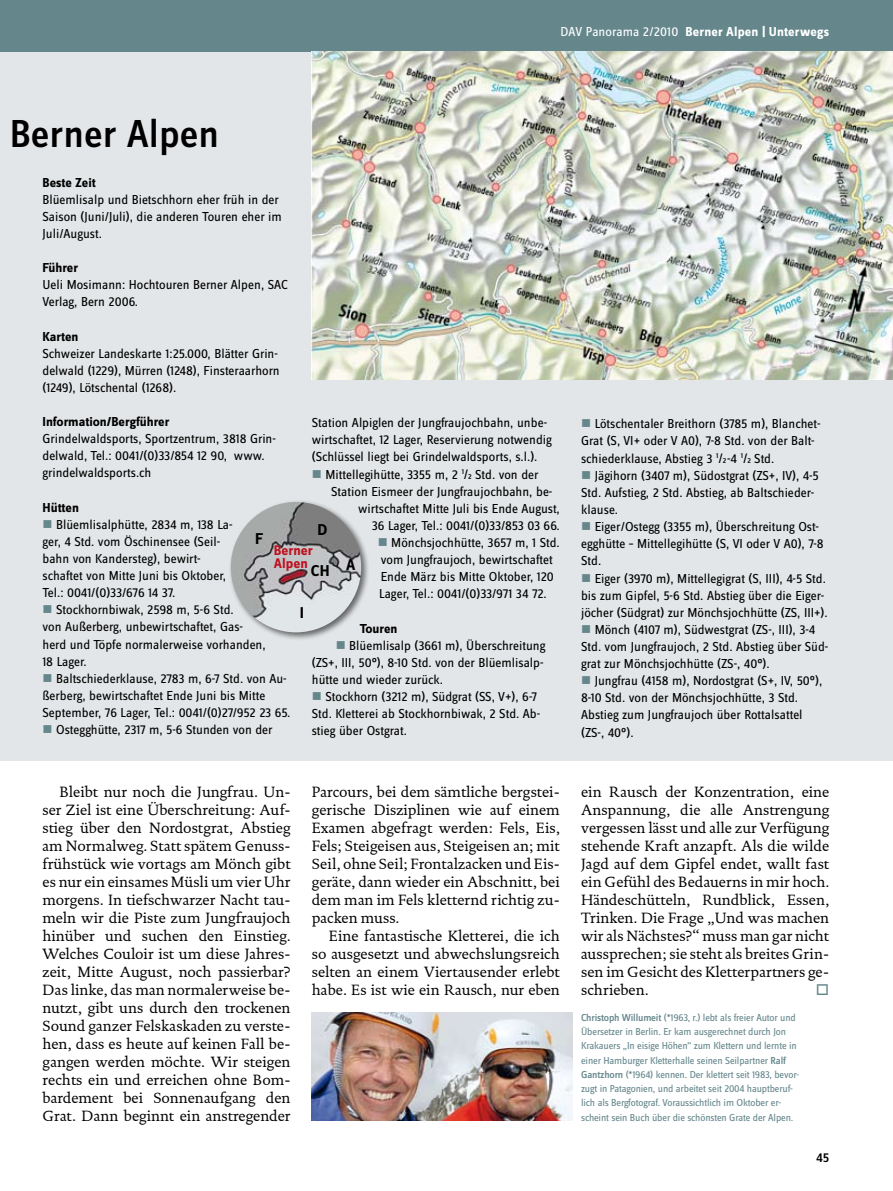
<style>
.page{position:relative;width:893px;height:1191px;background:#fff}
.page>*{position:absolute;margin:0;border:0;box-sizing:border-box;transform-origin:0 0}
.t1{font:500 40.5px "Zine Sans Dis";color:#000}
.t2{font:700 16.35px "Zine Sans Dis";color:#000}
.t3{font:15px/18px "DTL Documenta ST";color:#000;text-align:justify}
.t4{font:700 14.55px/13.2px "Zine Sans Dis";color:#bd1220}
.t5{font:13.5px/17.1px "Zine Sans Dis";color:#000}
.t6{font:700 13.5px "Zine Sans Dis";color:#000}
.t7{font:700 13.5px "Zine Sans Dis";letter-spacing:.01em;color:#fff}
.t8{font:500 13.5px "Zine Sans Dis";color:#000}
.t9{font:10.5px/14.2px "Zine Sans Dis";letter-spacing:-.015em;color:#65878c}
.s1{font-weight:400}
.s2{color:#65878c}
.s3{font-size:14.25px}
.s4{font-weight:500;font-size:7.5px}
.s5{font-weight:500}
</style>
<div class="page">
<div style="left:0;top:0;width:893px;height:761px;background:#e3e6e8"></div>
<div style="left:0;top:0;width:893px;height:51px;background:#65878c"></div>
<img style="left:312px;top:51px;width:581px;height:328px">
<img style="left:312px;top:1012px;width:261px;height:108px">
<div style="left:228px;top:499px;width:142px;height:142px;background:#000;opacity:.55"></div>
<img style="left:231px;top:502px;width:130px;height:130px;border-radius:65px">
<h1 class="t1" style="left:10px;top:112px;width:211px">Berner Alpen</h1>
<p class="t7" style="left:560px;top:25px;width:270px"><span class="s1">DAV Panorama 2/2010</span> Berner Alpen | Unterwegs</p>
<p class="t6" style="left:43px;top:175px;width:55px">Beste Zeit</p>
<p class="t5" style="left:43px;top:191px;width:241px">Blüemlisalp und Bietschhorn eher früh in der<br>Saison (Juni/Juli), die anderen Touren eher im<br>Juli/August.</p>
<p class="t6" style="left:43px;top:260px;width:37px">Führer</p>
<p class="t5" style="left:43px;top:277px;width:247px">Ueli Mosimann: Hochtouren Berner Alpen, SAC<br>Verlag, Bern 2006.</p>
<p class="t6" style="left:43px;top:329px;width:38px">Karten</p>
<p class="t5" style="left:43px;top:345px;width:239px">Schweizer Landeskarte 1:25.000, Blätter Grin&shy;delwald (1229), Mürren (1248), Finsteraarhorn (1249), Lötschental (1268).</p>
<p class="t6" style="left:43px;top:414px;width:128px">Information/Bergführer</p>
<p class="t5" style="left:43px;top:431px;width:235px">Grindelwaldsports, Sportzentrum, 3818 Grin&shy;delwald, Tel.: 0041/(0)33/854 12 90, www. grindelwaldsports.ch</p>
<p class="t6" style="left:43px;top:500px;width:38px">Hütten</p>
<p class="t5" style="left:43px;top:516px;width:192px"><span class="s2">■</span> Blüemlisalphütte, 2834 m, 138 La&shy;ger, 4 Std. vom Öschinensee (Seil&shy;bahn von Kandersteg), bewirt&shy;schaftet von Mitte Juni bis Oktober, Tel.: 0041/(0)33/676 14 37.</p>
<p class="t5" style="left:43px;top:602px;width:225px"><span class="s2">■</span> Stockhornbiwak, 2598 m, 5-6 Std.<br>von Außerberg, unbewirtschaftet, Gas&shy;herd und Töpfe normalerweise vorhanden,<br>18 Lager.</p>
<p class="t5" style="left:43px;top:670px;width:249px"><span class="s2">■</span> Baltschiederklause, 2783 m, 6-7 Std. von Au&shy;ßerberg, bewirtschaftet Ende Juni bis Mitte<br>September, 76 Lager, Tel.: 0041/(0)27/952 23 65.</p>
<p class="t5" style="left:43px;top:722px;width:232px"><span class="s2">■</span> Ostegghütte, 2317 m, 5-6 Stunden von der</p>
<p class="t5" style="left:312px;top:414px;width:241px">Station Alpiglen der Jungfraujochbahn, unbe&shy;wirtschaftet, 12 Lager, Reservierung notwendig (Schlüssel liegt bei Grindelwaldsports, s.l.).</p>
<p class="t5" style="left:312px;top:466px;width:228px"><span class="s2">■</span> Mittellegihütte, 3355 m, 2 <sup>1</sup><span class="s3">/</span><span class="s4">2</span> Std. von der</p>
<p class="t5" style="left:331px;top:483px;width:223px">Station Eismeer der Jungfraujochbahn, be-</p>
<p class="t5" style="left:358px;top:500px;width:203px">wirtschaftet Mitte Juli bis Ende August,</p>
<p class="t5" style="left:372px;top:518px;width:190px">36 Lager, Tel.: 0041/(0)33/853 03 66.</p>
<p class="t5" style="left:378px;top:535px;width:184px"><span class="s2">■</span> Mönchsjochhütte, 3657 m, 1 Std. vom Jungfraujoch, bewirtschaftet Ende März bis Mitte Oktober, 120<br>Lager, Tel.: 0041/(0)33/971 34 72.</p>
<p class="t6" style="left:360px;top:621px;width:39px">Touren</p>
<p class="t5" style="left:312px;top:637px;width:235px;text-indent:24px"><span class="s2">■</span> Blüemlisalp (3661 m), Überschreitung (ZS+, III, 50°), 8-10 Std. von der Blüemlisalp&shy;hütte und wieder zurück.</p>
<p class="t5" style="left:312px;top:689px;width:230px"><span class="s2">■</span> Stockhorn (3212 m), Südgrat (SS, V+), 6-7<br>Std. Kletterei ab Stockhornbiwak, 2 Std. Ab&shy;stieg über Ostgrat.</p>
<p class="t2" style="left:317px;top:521px;width:11px">D</p>
<p class="t2" style="left:311px;top:562px;width:20px">CH</p>
<p class="t2" style="left:255px;top:529px;width:10px">F</p>
<p class="t4" style="left:274px;top:544px;width:41px">Berner<br>Alpen</p>
<p class="t2" style="left:346px;top:556px;width:11px">A</p>
<p class="t2" style="left:300px;top:603px;width:6px">I</p>
<p class="t3" style="left:43px;top:783px;width:250px;text-indent:17px">Bleibt nur noch die Jungfrau. Un&shy;ser Ziel ist eine Überschreitung: Auf&shy;stieg über den Nordostgrat, Abstieg am Normalweg. Statt spätem Genuss&shy;frühstück wie vortags am Mönch gibt es nur ein einsames Müsli um vier Uhr morgens. In tiefschwarzer Nacht tau&shy;meln wir die Piste zum Jungfraujoch hinüber und suchen den Einstieg.<br>Welches Couloir ist um diese Jahres&shy;zeit, Mitte August, noch passierbar?<br>Das linke, das man normalerweise be&shy;nutzt, gibt uns durch den trockenen Sound ganzer Felskaskaden zu verste&shy;hen, dass es heute auf keinen Fall be&shy;gangen werden möchte. Wir steigen rechts ein und erreichen ohne Bom&shy;bardement bei Sonnenaufgang den Grat. Dann beginnt ein anstregender</p>
<p class="t3" style="left:312px;top:783px;width:250px">Parcours, bei dem sämtliche bergstei&shy;gerische Disziplinen wie auf einem Examen abgefragt werden: Fels, Eis, Fels; Steigeisen aus, Steigeisen an; mit Seil, ohne Seil; Frontalzacken und Eis&shy;geräte, dann wieder ein Abschnitt, bei dem man im Fels kletternd richtig zu&shy;packen muss.</p>
<p class="t3" style="left:312px;top:927px;width:250px;text-indent:17px">Eine fantastische Kletterei, die ich so ausgesetzt und abwechslungsreich selten an einem Viertausender erlebt habe. Es ist wie ein Rausch, nur eben</p>
<p class="t5" style="left:581px;top:415px;width:241px;line-height:17.5px"><span class="s2">■</span> Lötschentaler Breithorn (3785 m), Blanchet-<br>Grat (S, VI+ oder V A0), 7-8 Std. von der Balt&shy;schiederklause, Abstieg 3 <sup>1</sup><span class="s3">/</span><span class="s4">2</span> -4 <sup>1</sup><span class="s3">/</span><span class="s4">2</span> Std.</p>
<p class="t5" style="left:581px;top:467px;width:239px"><span class="s2">■</span> Jägihorn (3407 m), Südostgrat (ZS+, IV), 4-5<br>Std. Aufstieg, 2 Std. Abstieg, ab Baltschieder&shy;klause.</p>
<p class="t5" style="left:581px;top:519px;width:244px"><span class="s2">■</span> Eiger/Ostegg (3355 m), Überschreitung Ost&shy;egghütte – Mittellegihütte (S, VI oder V A0), 7-8<br>Std.</p>
<p class="t5" style="left:581px;top:570px;width:248px"><span class="s2">■</span> Eiger (3970 m), Mittellegigrat (S, III), 4-5 Std. bis zum Gipfel, 5-6 Std. Abstieg über die Eiger&shy;jöcher (Südgrat) zur Mönchsjochhütte (ZS, III+).</p>
<p class="t5" style="left:581px;top:621px;width:249px"><span class="s2">■</span> Mönch (4107 m), Südwestgrat (ZS-, III), 3-4<br>Std. vom Jungfraujoch, 2 Std. Abstieg über Süd&shy;grat zur Mönchsjochhütte (ZS-, 40°).</p>
<p class="t5" style="left:581px;top:673px;width:243px"><span class="s2">■</span> Jungfrau (4158 m), Nordostgrat (S+, IV, 50°), 8-10 Std. von der Mönchsjochhütte, 3 Std.<br>Abstieg zum Jungfraujoch über Rottalsattel (ZS-, 40°).</p>
<p class="t3" style="left:581px;top:783px;width:250px">ein Rausch der Konzentration, eine Anspannung, die alle Anstrengung vergessen lässt und alle zur Verfügung stehende Kraft anzapft. Als die wilde Jagd auf dem Gipfel endet, wallt fast ein Gefühl des Bedauerns in mir hoch.<br>Händeschütteln, Rundblick, Essen, Trinken. Die Frage „Und was machen wir als Nächstes?“ muss man gar nicht aussprechen; sie steht als breites Grin&shy;sen im Gesicht des Kletterpartners ge&shy;schrieben.</p>
<p class="t9" style="left:581px;top:1010px;width:219px"><span class="s5">Christoph Willumeit</span> (*1963, r.) lebt als freier Autor und Übersetzer in Berlin. Er kam ausgerechnet durch Jon Krakauers „In eisige Höhen“ zum Klettern und lernte in einer Hamburger Kletterhalle seinen Seilpartner <span class="s5">Ralf Gantzhorn</span> (*1964) kennen. Der klettert seit 1983, bevor&shy;zugt in Patagonien, und arbeitet seit 2004 hauptberuf&shy;lich als Bergfotograf. Voraussichtlich im Oktober er&shy;scheint sein Buch über die schönsten Grate der Alpen.</p>
<p class="t8" style="left:816px;top:1150px;width:15px">45</p>
</div>
